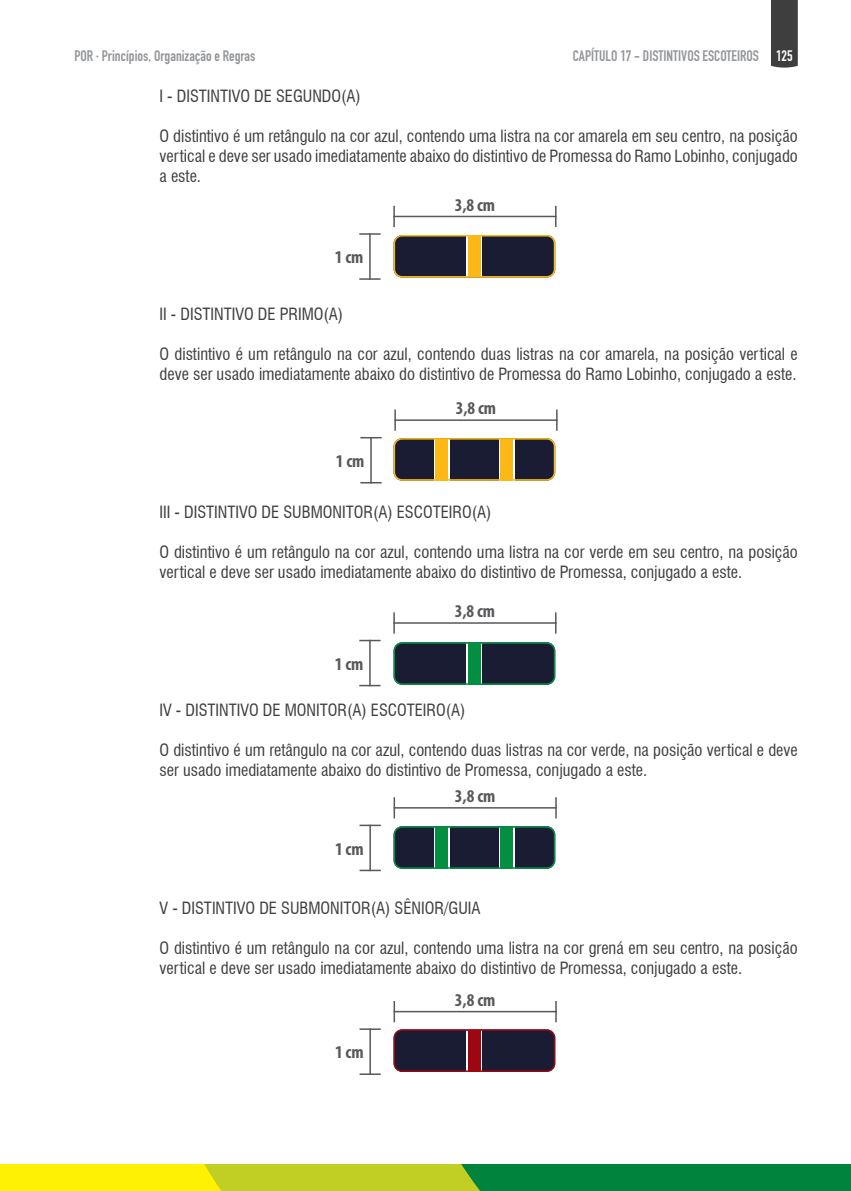
<style>
.page{position:relative;width:851px;height:1191px;background:#fff}
.page>*{position:absolute;margin:0;border:0;box-sizing:border-box;transform-origin:0 0}
.t1{font:700 condensed 18px "Myriad Pro";color:#57585a}
.Texto_NORMAL{font:condensed 16.5px/19.8px "Swiss 721 BT";color:#3e3e3f}
.t2{font:15px "DIN Engschrift Std";color:#939598}
.s1{color:#fff}
</style>
<div class="page">
<div style="left:771px;top:0;width:26px;height:68px;background:#3e3e3f"></div>
<svg style="left:0;top:1164px;width:850px;height:27px;background:#7ab525"></svg>
<svg style="left:393px;top:438px;width:162px;height:42px;background:#564835"></svg>
<svg style="left:393px;top:235px;width:162px;height:42px;background:#413934"></svg>
<svg style="left:393px;top:642px;width:162px;height:43px;background:#1d343c"></svg>
<svg style="left:393px;top:826px;width:162px;height:42px;background:#1f3f40"></svg>
<svg style="left:393px;top:1029px;width:162px;height:42px;background:#331f35"></svg>
<hr style="left:359px;top:233px;width:21px;height:2px;background:#57585a">
<hr style="left:359px;top:278px;width:21px;height:2px;background:#57585a">
<hr style="left:369px;top:233px;width:1px;height:47px;background:#57585a">
<svg style="left:555px;top:206px;width:1px;height:21px"></svg>
<hr style="left:393px;top:206px;width:2px;height:21px;background:#57585a">
<hr style="left:393px;top:216px;width:163px;height:1px;background:#57585a">
<svg style="left:360px;top:437px;width:21px;height:1px"></svg>
<svg style="left:360px;top:482px;width:21px;height:1px"></svg>
<hr style="left:370px;top:437px;width:2px;height:46px;background:#57585a">
<svg style="left:556px;top:409px;width:1px;height:22px"></svg>
<hr style="left:394px;top:409px;width:2px;height:22px;background:#57585a">
<hr style="left:394px;top:419px;width:163px;height:2px;background:#57585a">
<svg style="left:359px;top:640px;width:21px;height:1px"></svg>
<svg style="left:359px;top:685px;width:21px;height:1px"></svg>
<hr style="left:369px;top:640px;width:1px;height:46px;background:#57585a">
<svg style="left:555px;top:612px;width:1px;height:21px"></svg>
<hr style="left:393px;top:612px;width:2px;height:21px;background:#57585a">
<hr style="left:393px;top:622px;width:163px;height:2px;background:#57585a">
<hr style="left:359px;top:824px;width:22px;height:2px;background:#57585a">
<hr style="left:359px;top:869px;width:22px;height:2px;background:#57585a">
<hr style="left:369px;top:824px;width:2px;height:47px;background:#57585a">
<svg style="left:555px;top:797px;width:1px;height:21px"></svg>
<hr style="left:393px;top:797px;width:2px;height:21px;background:#57585a">
<hr style="left:393px;top:807px;width:163px;height:1px;background:#57585a">
<hr style="left:359px;top:1028px;width:22px;height:2px;background:#57585a">
<hr style="left:359px;top:1073px;width:22px;height:2px;background:#57585a">
<hr style="left:369px;top:1028px;width:2px;height:47px;background:#57585a">
<svg style="left:555px;top:1001px;width:1px;height:21px"></svg>
<hr style="left:393px;top:1001px;width:2px;height:21px;background:#57585a">
<hr style="left:393px;top:1011px;width:163px;height:1px;background:#57585a">
<p class="t2" style="left:74px;top:47px;width:182px">POR · Princípios, Organização e Regras</p>
<p class="t2" style="left:572px;top:47px;width:221px">CAPÍTULO 17 - DISTINTIVOS ESCOTEIROS <span class="s1">125</span></p>
<p class="Texto_NORMAL" style="left:159px;top:86px;width:203px">I - DISTINTIVO DE SEGUNDO(A)</p>
<p class="Texto_NORMAL" style="left:159px;top:126px;width:639px;text-align:justify">O distintivo é um retângulo na cor azul, contendo uma listra na cor amarela em seu centro, na posição vertical e deve ser usado imediatamente abaixo do distintivo de Promessa do Ramo Lobinho, conjugado a este.</p>
<p class="t1" style="left:335px;top:246px;width:30px">1 cm</p>
<p class="t1" style="left:454px;top:193px;width:42px">3,8 cm</p>
<p class="Texto_NORMAL" style="left:159px;top:304px;width:185px">II - DISTINTIVO DE PRIMO(A)</p>
<p class="Texto_NORMAL" style="left:159px;top:344px;width:639px">O distintivo é um retângulo na cor azul, contendo duas listras na cor amarela, na posição vertical e deve ser usado imediatamente abaixo do distintivo de Promessa do Ramo Lobinho, conjugado a este.</p>
<p class="t1" style="left:336px;top:450px;width:30px">1 cm</p>
<p class="t1" style="left:455px;top:397px;width:42px">3,8 cm</p>
<p class="Texto_NORMAL" style="left:159px;top:502px;width:333px">III - DISTINTIVO DE SUBMONITOR(A) ESCOTEIRO(A)</p>
<p class="Texto_NORMAL" style="left:159px;top:542px;width:639px">O distintivo é um retângulo na cor azul, contendo uma listra na cor verde em seu centro, na posição vertical e deve ser usado imediatamente abaixo do distintivo de Promessa, conjugado a este.</p>
<p class="t1" style="left:335px;top:652px;width:30px">1 cm</p>
<p class="t1" style="left:454px;top:600px;width:42px">3,8 cm</p>
<p class="Texto_NORMAL" style="left:159px;top:700px;width:307px">IV - DISTINTIVO DE MONITOR(A) ESCOTEIRO(A)</p>
<p class="Texto_NORMAL" style="left:159px;top:740px;width:639px">O distintivo é um retângulo na cor azul, contendo duas listras na cor verde, na posição vertical e deve ser usado imediatamente abaixo do distintivo de Promessa, conjugado a este.</p>
<p class="t1" style="left:335px;top:837px;width:30px">1 cm</p>
<p class="t1" style="left:455px;top:784px;width:42px">3,8 cm</p>
<p class="Texto_NORMAL" style="left:159px;top:898px;width:322px">V - DISTINTIVO DE SUBMONITOR(A) SÊNIOR/GUIA</p>
<p class="Texto_NORMAL" style="left:159px;top:938px;width:639px">O distintivo é um retângulo na cor azul, contendo uma listra na cor grená em seu centro, na posição vertical e deve ser usado imediatamente abaixo do distintivo de Promessa, conjugado a este.</p>
<p class="t1" style="left:335px;top:1041px;width:30px">1 cm</p>
<p class="t1" style="left:455px;top:988px;width:42px">3,8 cm</p>
</div>
